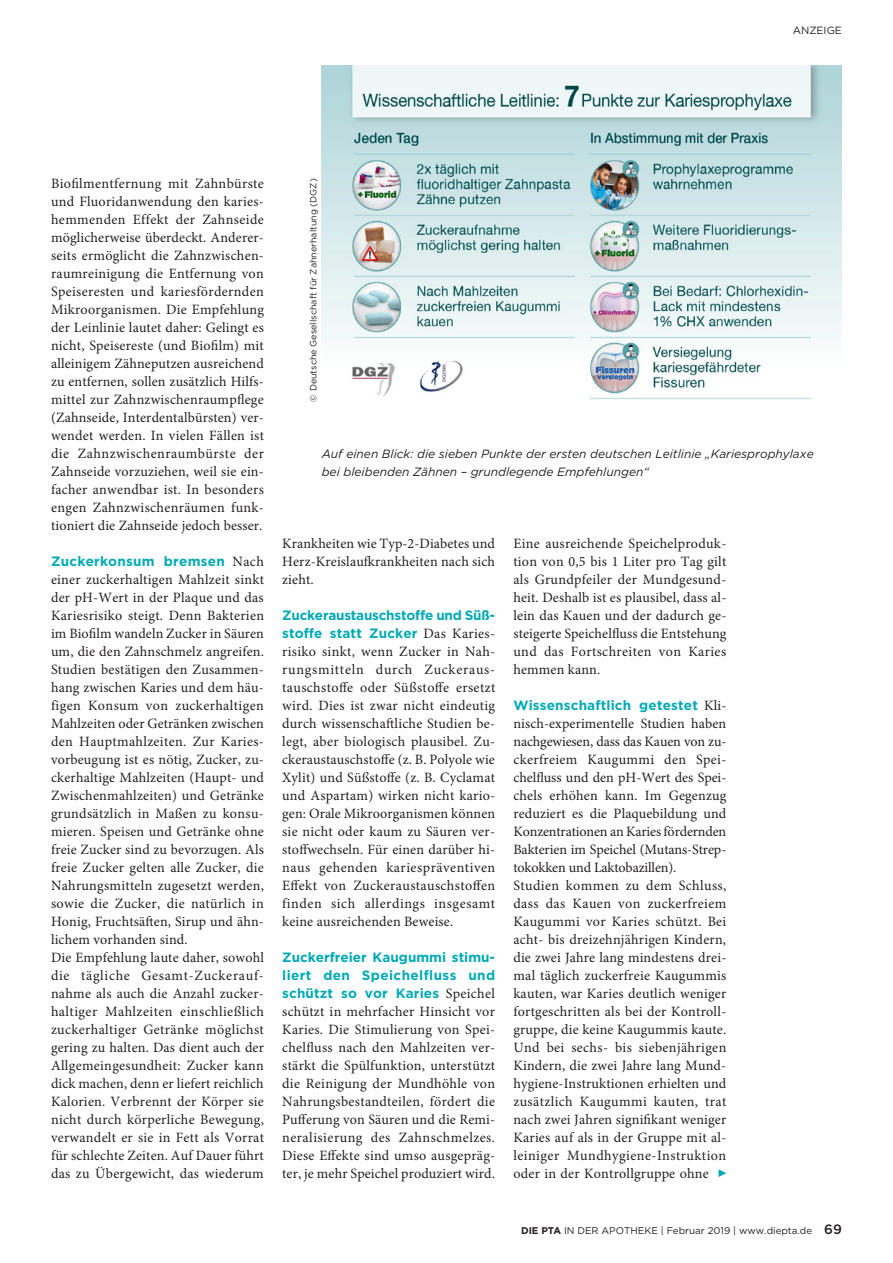
<style>
.page{position:relative;width:893px;height:1263px;background:#fff}
.page>*{position:absolute;margin:0;border:0;box-sizing:border-box;transform-origin:0 0}
.t1{font:14.25px/18px "Minion Pro";letter-spacing:.015em;color:#231f20;text-align:justify}
.t2{font:700 13.5px/18px "Gotham";letter-spacing:.01em;color:#00aab5;text-align:justify}
.t3{font:700 13.5px/18px "Gotham";letter-spacing:-.015em;color:#00aab5}
.t4{font:italic 12px/18px "Gotham";color:#231f20}
.t5{font:10.5px "Gotham";color:#231f20}
.t6{font:9.75px "Gotham";color:#231f20}
.t7{font:9px "Gotham";color:#231f20}
.s1{font-family:"Minion Pro";font-weight:400;font-size:14.25px;color:#231f20}
.s2{font-weight:700}
.s3{font-weight:500;font-size:13.5px}
</style>
<div class="page">
<img style="left:322px;top:66px;width:520px;height:334px">
<p class="t5" style="left:793px;top:23px;width:51px">ANZEIGE</p>
<p class="t1" style="left:51px;top:175px;width:215px">Biofilmentfernung mit Zahnbürste und Fluoridanwendung den karies&shy;hemmenden Effekt der Zahnseide möglicherweise überdeckt. Anderer&shy;seits ermöglicht die Zahnzwischen&shy;raumreinigung die Entfernung von Speiseresten und kariesfördernden Mikroorganismen. Die Empfehlung der Leinlinie lautet daher: Gelingt es nicht, Speisereste (und Biofilm) mit alleinigem Zähneputzen ausreichend zu entfernen, sollen zusätzlich Hilfs&shy;mittel zur Zahnzwischenraumpflege (Zahnseide, Interdentalbürsten) ver&shy;wendet werden. In vielen Fällen ist die Zahnzwischenraumbürste der Zahnseide vorzuziehen, weil sie ein&shy;facher anwendbar ist. In besonders engen Zahnzwischenräumen funk&shy;tioniert die Zahnseide jedoch besser.</p>
<p class="t2" style="left:51px;top:552px;width:214px">Zuckerkonsum bremsen <span class="s1">Nach</span></p>
<p class="t1" style="left:51px;top:571px;width:215px;text-align:left">einer zuckerhaltigen Mahlzeit sinkt der pH-Wert in der Plaque und das Kariesrisiko steigt. Denn Bakterien im Biofilm wandeln Zucker in Säuren um, die den Zahnschmelz angreifen.<br>Studien bestätigen den Zusammen&shy;hang zwischen Karies und dem häu&shy;figen Konsum von zuckerhaltigen Mahlzeiten oder Getränken zwischen den Hauptmahlzeiten. Zur Karies&shy;vorbeugung ist es nötig, Zucker, zu&shy;ckerhaltige Mahlzeiten (Haupt- und Zwischenmahlzeiten) und Getränke grundsätzlich in Maßen zu konsu&shy;mieren. Speisen und Getränke ohne freie Zucker sind zu bevorzugen. Als freie Zucker gelten alle Zucker, die Nahrungsmitteln zugesetzt werden, sowie die Zucker, die natürlich in Honig, Fruchtsäften, Sirup und ähn&shy;lichem vorhanden sind.<br>Die Empfehlung laute daher, sowohl die tägliche Gesamt-Zuckerauf&shy;nahme als auch die Anzahl zucker&shy;haltiger Mahlzeiten einschließlich zuckerhaltiger Getränke möglichst gering zu halten. Das dient auch der Allgemeingesundheit: Zucker kann dick machen, denn er liefert reichlich Kalorien. Verbrennt der Körper sie nicht durch körperliche Bewegung, verwandelt er sie in Fett als Vorrat für schlechte Zeiten. Auf Dauer führt das zu Übergewicht, das wiederum</p>
<p class="t7" style="left:308px;top:402px;width:225px;rotate:-90deg">© Deutsche Gesellschaft für Zahnerhaltung (DGZ)</p>
<p class="t4" style="left:322px;top:445px;width:493px">Auf einen Blick: die sieben Punkte der ersten deutschen Leitlinie „Kariesprophylaxe bei bleibenden Zähnen – grundlegende Empfehlungen“</p>
<p class="t1" style="left:282px;top:535px;width:214px">Krankheiten wie Typ-2-Diabetes und Herz-Kreislaufkrankheiten nach sich zieht.</p>
<p class="t3" style="left:282px;top:606px;width:214px">Zuckeraustauschstoffe und Süß&shy;stoffe statt Zucker <span class="s1">Das Karies-</span></p>
<p class="t1" style="left:282px;top:643px;width:215px">risiko sinkt, wenn Zucker in Nah&shy;rungsmitteln durch Zuckeraus&shy;tauschstoffe oder Süßstoffe ersetzt wird. Dies ist zwar nicht eindeutig durch wissenschaftliche Studien be&shy;legt, aber biologisch plausibel. Zu&shy;ckeraustauschstoffe (z. B. Polyole wie Xylit) und Süßstoffe (z. B. Cyclamat und Aspartam) wirken nicht kario&shy;gen: Orale Mikroorganismen können sie nicht oder kaum zu Säuren ver&shy;stoffwechseln. Für einen darüber hi&shy;naus gehenden kariespräventiven Effekt von Zuckeraustauschstoffen finden sich allerdings insgesamt keine ausreichenden Beweise.</p>
<p class="t2" style="left:282px;top:948px;width:214px">Zuckerfreier Kaugummi stimu&shy;liert den Speichelfluss und schützt so vor Karies <span class="s1">Speichel</span></p>
<p class="t1" style="left:282px;top:1003px;width:215px">schützt in mehrfacher Hinsicht vor Karies. Die Stimulierung von Spei&shy;chelfluss nach den Mahlzeiten ver&shy;stärkt die Spülfunktion, unterstützt die Reinigung der Mundhöhle von Nahrungsbestandteilen, fördert die Pufferung von Säuren und die Remi&shy;neralisierung des Zahnschmelzes.<br>Diese Effekte sind umso ausgepräg&shy;ter, je mehr Speichel produziert wird.</p>
<p class="t1" style="left:513px;top:535px;width:214px">Eine ausreichende Speichelproduk&shy;tion von 0,5 bis 1 Liter pro Tag gilt als Grundpfeiler der Mundgesund&shy;heit. Deshalb ist es plausibel, dass al&shy;lein das Kauen und der dadurch ge&shy;steigerte Speichelfluss die Entstehung und das Fortschreiten von Karies hemmen kann.</p>
<p class="t2" style="left:513px;top:696px;width:214px">Wissenschaftlich getestet <span class="s1">Kli-</span></p>
<p class="t1" style="left:513px;top:715px;width:214px;text-align:left">nisch-experimentelle Studien haben nachgewiesen, dass das Kauen von zu&shy;ckerfreiem Kaugummi den Spei&shy;chelfluss und den pH-Wert des Spei&shy;chels erhöhen kann. Im Gegenzug reduziert es die Plaquebildung und Konzentrationen an Karies fördernden Bakterien im Speichel (Mutans-Strep&shy;tokokken und Laktobazillen).<br>Studien kommen zu dem Schluss, dass das Kauen von zuckerfreiem Kaugummi vor Karies schützt. Bei acht- bis dreizehnjährigen Kindern, die zwei Jahre lang mindestens drei&shy;mal täglich zuckerfreie Kaugummis kauten, war Karies deutlich weniger fortgeschritten als bei der Kontroll&shy;gruppe, die keine Kaugummis kaute.<br>Und bei sechs- bis siebenjährigen Kindern, die zwei Jahre lang Mund&shy;hygiene-Instruktionen erhielten und zusätzlich Kaugummi kauten, trat nach zwei Jahren signifikant weniger Karies auf als in der Gruppe mit al&shy;leiniger Mundhygiene-Instruktion oder in der Kontrollgruppe ohne</p>
<p class="t6" style="left:521px;top:1224px;width:322px"><span class="s2">DIE PTA</span> IN DER APOTHEKE | Februar 2019 | www.diepta.de <span class="s3">69</span></p>
</div>
